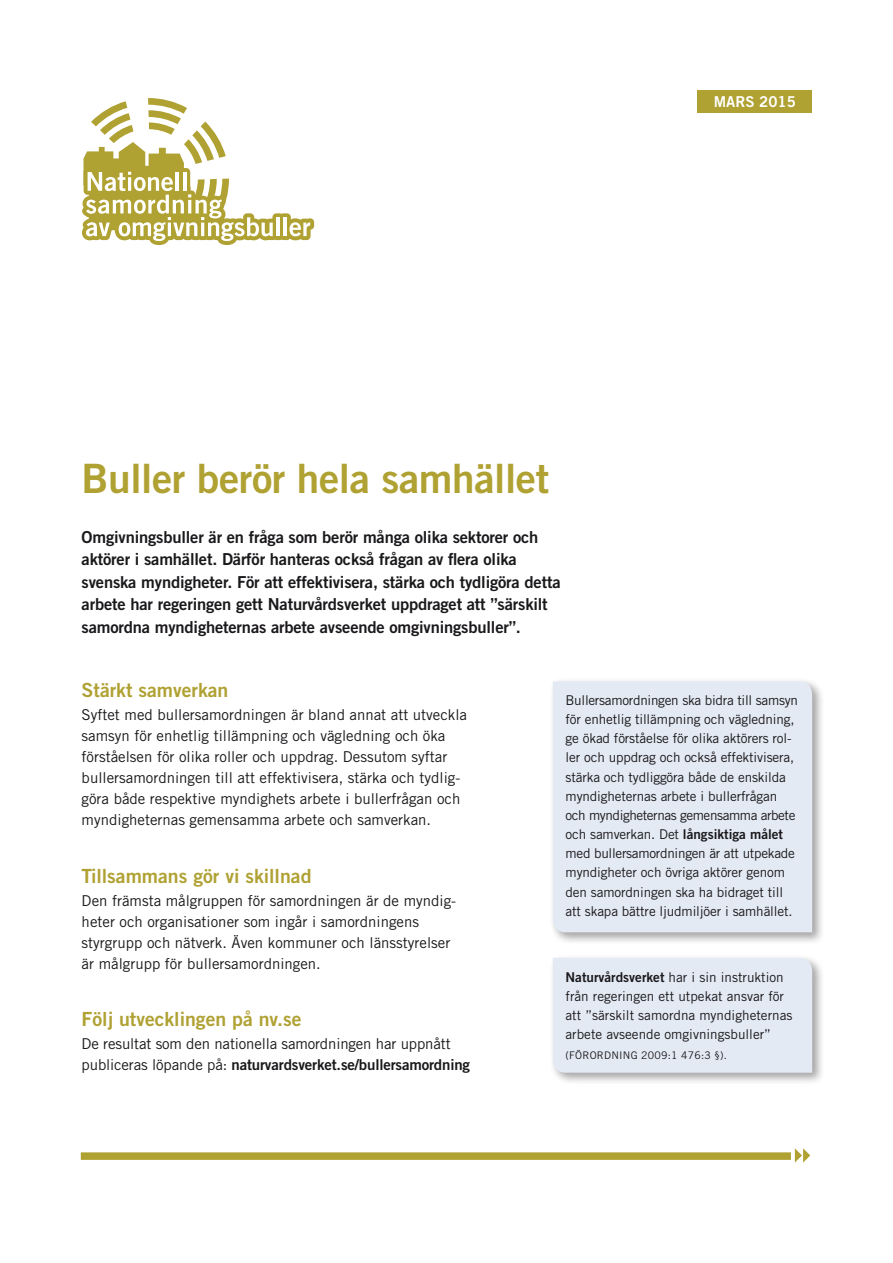
<style>
.page{position:relative;width:893px;height:1263px;background:#fff}
.page>*{position:absolute;margin:0;border:0;box-sizing:border-box;transform-origin:0 0}
.t1{font:40.5px "Trade Gothic LT Bold Two";letter-spacing:-.01em;color:#b0a133}
.t2{font:19.5px "Trade Gothic LT Bold Two";color:#b0a133}
.t3{font:16.5px/22.5px "Trade Gothic LT Bold Two";letter-spacing:-.01em;color:#1a181b}
.t4{font:15px/21px "Trade Gothic LT";color:#1a181b}
.t5{font:15px "Trade Gothic LT Bold Two";letter-spacing:-.01em;color:#1a181b}
.t6{font:15px "Trade Gothic LT Bold Two";color:#fff}
.t7{font:13.5px/19.2px "Trade Gothic LT";letter-spacing:-.01em;color:#1a181b}
.t8{font:10.5px "Trade Gothic LT";letter-spacing:.02em;color:#1a181b}
.s1{font-family:"Trade Gothic LT"}
.s2{font-family:"Trade Gothic LT Bold Two"}
</style>
<div class="page">
<svg style="left:82px;top:98px;width:232px;height:147px"></svg>
<div style="left:549px;top:677px;width:276px;height:268px;background:#1a181b;opacity:.4"></div>
<div style="left:553px;top:681px;width:259px;height:251px;background:#e4eaf4"></div>
<div style="left:549px;top:954px;width:276px;height:131px;background:#1a181b;opacity:.4"></div>
<div style="left:553px;top:958px;width:259px;height:115px;background:#e4eaf4"></div>
<div style="left:81px;top:1152px;width:710px;height:8px;background:#b0a133"></div>
<div style="left:697px;top:90px;width:115px;height:23px;background:#b0a133"></div>
<svg style="left:795px;top:1148px;width:15px;height:14px"></svg>
<h1 class="t1" style="left:82px;top:454px;width:469px">Buller berör hela samhället</h1>
<p class="t3" style="left:82px;top:525px;width:480px">Omgivningsbuller är en fråga som berör många olika sektorer och aktörer i samhället. Därför hanteras också frågan av flera olika svenska myndigheter. För att effektivisera, stärka och tydligöra detta arbete har regeringen gett Naturvårdsverket uppdraget att ”särskilt samordna myndigheternas arbete avseende omgivningsbuller”.</p>
<p class="t6" style="left:714px;top:92px;width:84px">MARS 2015</p>
<h2 class="t2" style="left:82px;top:678px;width:148px">Stärkt samverkan</h2>
<p class="t4" style="left:82px;top:704px;width:387px">Syftet med bullersamordningen är bland annat att utveckla samsyn för enhetlig tillämpning och vägledning och öka förståelsen för olika roller och uppdrag. Dessutom syftar bullersamordningen till att effektivisera, stärka och tydlig&shy;göra både respektive myndighets arbete i bullerfrågan och myndigheternas gemensamma arbete och samverkan.</p>
<h2 class="t2" style="left:82px;top:863px;width:231px">Tillsammans gör vi skillnad</h2>
<p class="t4" style="left:82px;top:890px;width:376px">Den främsta målgruppen för samordningen är de myndig&shy;heter och organisationer som ingår i samordningens styrgrupp och nätverk. Även kommuner och länsstyrelser är målgrupp för bullersamordningen.</p>
<h2 class="t2" style="left:82px;top:1007px;width:221px">Följ utvecklingen på nv.se</h2>
<p class="t4" style="left:82px;top:1033px;width:370px">De resultat som den nationella samordningen har uppnått</p>
<p class="t5" style="left:82px;top:1055px;width:390px"><span class="s1">publiceras löpande på:</span> naturvardsverket.se/bullersamordning</p>
<p class="t7" style="left:566px;top:690px;width:234px">Bullersamordningen ska bidra till samsyn för enhetlig tillämpning och vägledning, ge ökad förståelse för olika aktörers rol&shy;ler och uppdrag och också effektivisera, stärka och tydliggöra både de enskilda myndigheternas arbete i bullerfrågan och myndigheternas gemensamma arbete och samverkan. Det <span class="s2">långsiktiga målet </span>med bullersamordningen är att utpekade myndigheter och övriga aktörer genom den samordningen ska ha bidraget till att skapa bättre ljudmiljöer i samhället.</p>
<p class="t7" style="left:566px;top:967px;width:228px"><span class="s2">Naturvårdsverket</span> har i sin instruktion från regeringen ett utpekat ansvar för att ”särskilt samordna myndigheternas arbete avseende omgivningsbuller”</p>
<p class="t8" style="left:566px;top:1048px;width:163px">(FÖRORDNING 2009:1 476:3 §).</p>
</div>
